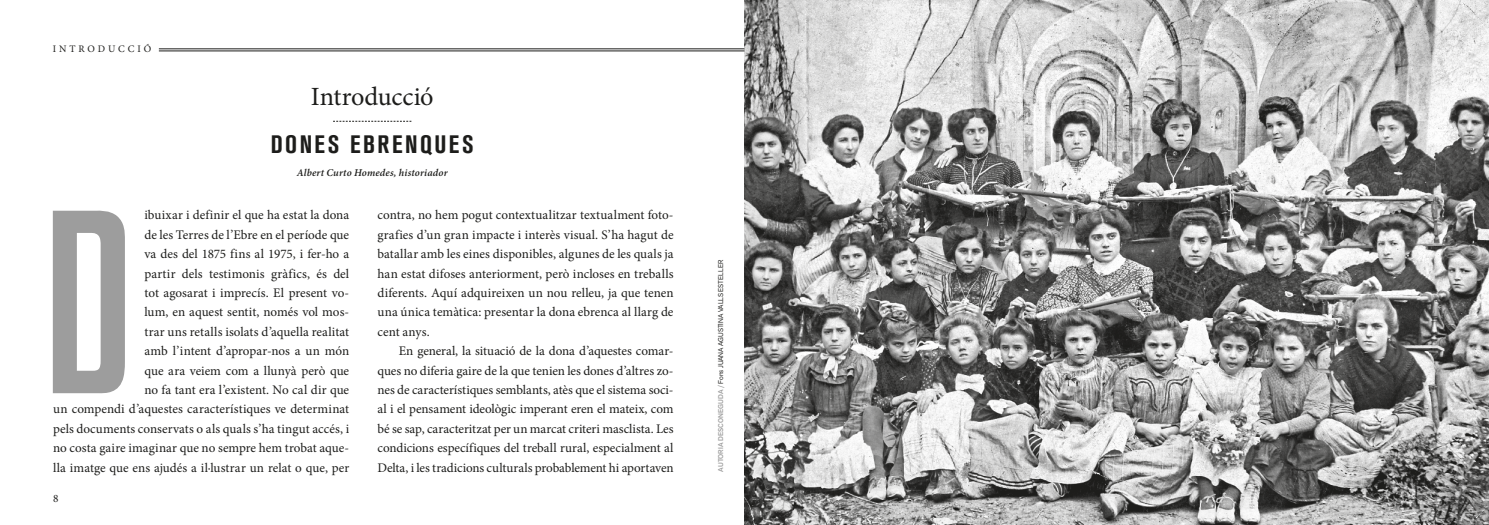
<style>
.page{position:relative;width:1489px;height:525px;background:#fff}
.page>*{position:absolute;margin:0;border:0;box-sizing:border-box;transform-origin:0 0}
.t1{font:500 condensed 258.12px "Akzidenz Grotesk BQ";color:#9d9d9d}
.t2{font:26.25px "Minion Pro";letter-spacing:-.005em;color:#1d1d1b}
.t3{font:700 condensed 25px "Akzidenz Grotesk BQ";letter-spacing:.1em;color:#1d1d1b}
.t4{font:13.12px/19.4px "Minion Pro";color:#1d1d1b;text-align:justify}
.t5{font:11.25px "Minion Pro";color:#1d1d1b}
.t6{font:italic 600 10.38px "Minion Pro";letter-spacing:.015em;color:#1d1d1b}
.t7{font:10px "Minion Pro";letter-spacing:.29em;color:#1d1d1b}
.t8{font:6.88px "Akzid Grtsk Next";color:#1d1d1b}
.s1{font-weight:500;color:#9d9d9d}
</style>
<div class="page">
<img style="left:744px;top:0;width:744px;height:524px">
<svg style="left:333px;top:121px;width:78px;height:1px"></svg>
<hr style="left:159px;top:49px;width:585px;height:1px;background:#1d1d1b">
<hr style="left:159px;top:51px;width:585px;height:1px;background:#1d1d1b">
<p class="t7" style="left:53px;top:42px;width:100px">INTRODUCCIÓ</p>
<h2 class="t2" style="left:311px;top:79px;width:124px">Introducció</h2>
<h3 class="t3" style="left:271px;top:130px;width:204px">DONES EBRENQUES</h3>
<p class="t6" style="left:297px;top:165px;width:152px">Albert Curto Homedes, historiador</p>
<h1 class="t1" style="left:43px;top:158px;width:93px">D</h1>
<p class="t4" style="left:53px;top:205px;width:297px;text-align:right">ibuixar i definir el que ha estat la dona<br>de les Terres de l’Ebre en el període que<br>va des del 1875 fins al 1975, i fer-ho a<br>partir dels testimonis gràfics, és del<br>tot agosarat i imprecís. El present vo-<br>lum, en aquest sentit, només vol mos-<br>trar uns retalls isolats d’aquella realitat<br>amb l’intent d’apropar-nos a un món<br>que ara veiem com a llunyà però que<br>no fa tant era l’existent. No cal dir que<br>un compendi d’aquestes característiques ve determinat pels documents conservats o als quals s’ha tingut accés, i no costa gaire imaginar que no sempre hem trobat aque&shy;lla imatge que ens ajudés a il·lustrar un relat o que, per</p>
<p class="t4" style="left:377px;top:205px;width:297px">contra, no hem pogut contextualitzar textualment foto&shy;grafies d’un gran impacte i interès visual. S’ha hagut de batallar amb les eines disponibles, algunes de les quals ja han estat difoses anteriorment, però incloses en treballs diferents. Aquí adquireixen un nou relleu, ja que tenen una única temàtica: presentar la dona ebrenca al llarg de cent anys.</p>
<p class="t4" style="left:377px;top:341px;width:297px;text-indent:21px">En general, la situació de la dona d’aquestes comar&shy;ques no diferia gaire de la que tenien les dones d’altres zo&shy;nes de característiques semblants, atès que el sistema soci&shy;al i el pensament ideològic imperant eren el mateix, com bé se sap, caracteritzat per un marcat criteri masclista. Les condicions específiques del treball rural, especialment al Delta, i les tradicions culturals probablement hi aportaven</p>
<p class="t5" style="left:53px;top:491px;width:7px">8</p>
<p class="t8" style="left:716px;top:471px;width:213px;rotate:-90deg"><span class="s1">AUTORIA DESCONEGUDA /</span> Fons JUANA AGUSTINA VALLS ESTELLER</p>
</div>
